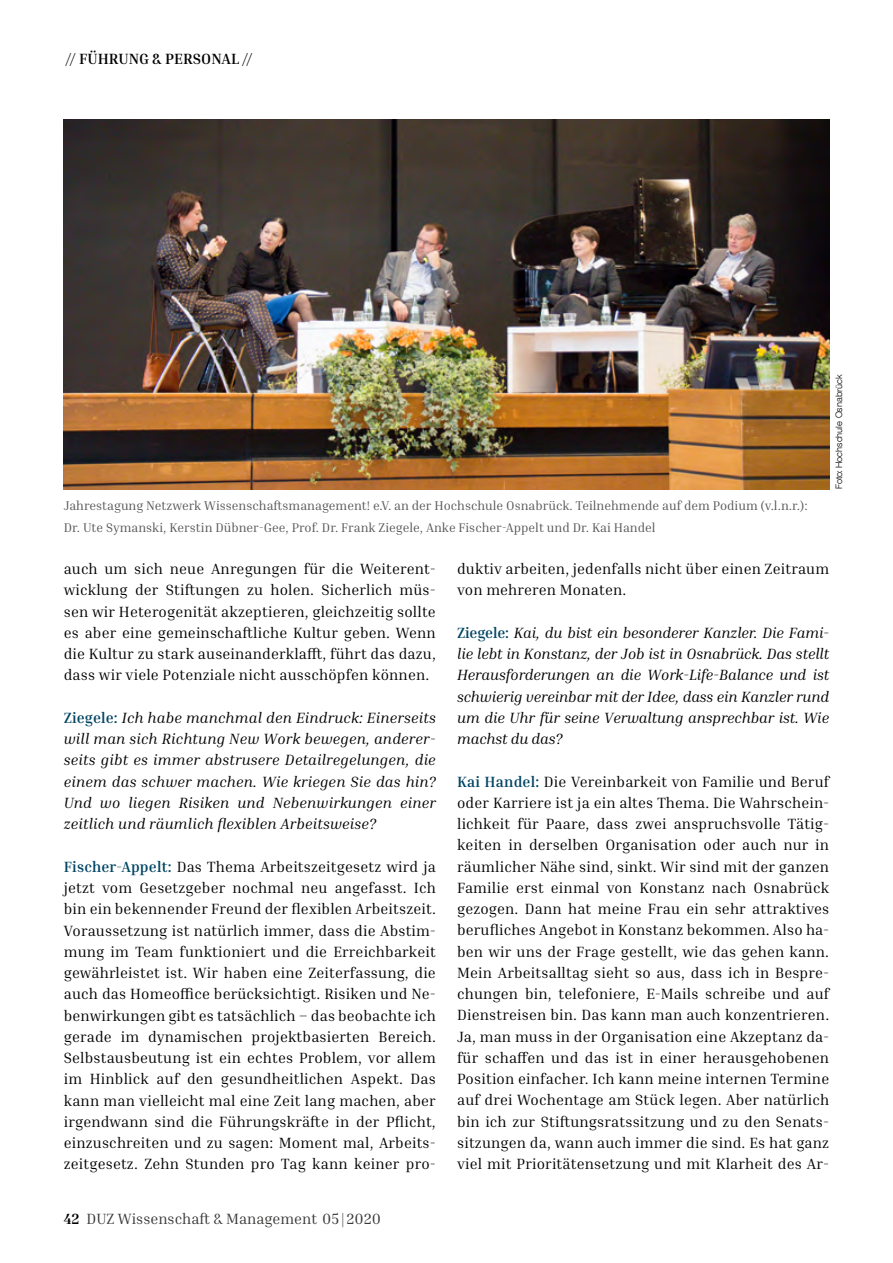
<style>
.page{position:relative;width:893px;height:1263px;background:#fff}
.page>*{position:absolute;margin:0;border:0;box-sizing:border-box;transform-origin:0 0}
.t1{font:15px/21.3px "Inria Serif";letter-spacing:.01em;color:#000;text-align:justify}
.t2{font:italic 15px/21.3px "Inria Serif";letter-spacing:-.005em;color:#000;text-align:justify}
.t3{font:15px "Inria Serif";color:#383837}
.t4{font:700 15px "Inria Serif";color:#000}
.t5{font:12.75px/21.3px "Inria Serif";color:#565656}
.t6{font:9px "Olnova";color:#000}
.s1{font-weight:700;font-style:normal;color:#004462}
.s2{font-weight:700;color:#004462}
.s3{font-weight:700;color:#000}
</style>
<div class="page">
<img style="left:64px;top:119px;width:765px;height:370px">
<p class="t4" style="left:66px;top:49px;width:188px">// FÜHRUNG &amp; PERSONAL //</p>
<p class="t5" style="left:64px;top:495px;width:745px">Jahrestagung Netzwerk Wissenschaftsmanagement! e.V. an der Hochschule Osnabrück. Teilnehmende auf dem Podium (v.l.n.r.):<br>Dr. Ute Symanski, Kerstin Dübner-Gee, Prof. Dr. Frank Ziegele, Anke Fischer-Appelt und Dr. Kai Handel</p>
<p class="t6" style="left:833px;top:489px;width:116px;rotate:-90deg">Foto: Hochschule Osnabrück</p>
<p class="t1" style="left:64px;top:558px;width:374px">auch um sich neue Anregungen für die Weiterent&shy;wicklung der Stiftungen zu holen. Sicherlich müs&shy;sen wir Heterogenität akzeptieren, gleichzeitig sollte es aber eine gemeinschaftliche Kultur geben. Wenn die Kultur zu stark auseinanderklafft, führt das dazu, dass wir viele Potenziale nicht ausschöpfen können.</p>
<p class="t2" style="left:64px;top:707px;width:374px"><span class="s1">Ziegele:</span> Ich habe manchmal den Eindruck: Einerseits will man sich Richtung New Work bewegen, anderer&shy;seits gibt es immer abstrusere Detailregelungen, die einem das schwer machen. Wie kriegen Sie das hin?<br>Und wo liegen Risiken und Nebenwirkungen einer zeitlich und räumlich flexiblen Arbeitsweise?</p>
<p class="t1" style="left:64px;top:855px;width:374px"><span class="s2">Fischer-Appelt:</span> Das Thema Arbeitszeitgesetz wird ja jetzt vom Gesetzgeber nochmal neu angefasst. Ich bin ein bekennender Freund der flexiblen Arbeitszeit.<br>Voraussetzung ist natürlich immer, dass die Abstim&shy;mung im Team funktioniert und die Erreichbarkeit gewährleistet ist. Wir haben eine Zeiterfassung, die auch das Homeoffice berücksichtigt. Risiken und Ne&shy;benwirkungen gibt es tatsächlich – das beobachte ich gerade im dynamischen projektbasierten Bereich.<br>Selbstausbeutung ist ein echtes Problem, vor allem im Hinblick auf den gesundheitlichen Aspekt. Das kann man vielleicht mal eine Zeit lang machen, aber irgendwann sind die Führungskräfte in der Pflicht, einzuschreiten und zu sagen: Moment mal, Arbeits&shy;zeitgesetz. Zehn Stunden pro Tag kann keiner pro-</p>
<p class="t3" style="left:64px;top:1209px;width:319px"><span class="s3">42</span> DUZ Wissenschaft &amp; Management 05|2020</p>
<p class="t1" style="left:457px;top:558px;width:374px">duktiv arbeiten, jedenfalls nicht über einen Zeitraum von mehreren Monaten.</p>
<p class="t2" style="left:457px;top:622px;width:374px"><span class="s1">Ziegele:</span> Kai, du bist ein besonderer Kanzler. Die Fami&shy;lie lebt in Konstanz, der Job ist in Osnabrück. Das stellt Herausforderungen an die Work-Life-Balance und ist schwierig vereinbar mit der Idee, dass ein Kanzler rund um die Uhr für seine Verwaltung ansprechbar ist. Wie machst du das?</p>
<p class="t1" style="left:457px;top:770px;width:374px"><span class="s2">Kai Handel:</span> Die Vereinbarkeit von Familie und Beruf oder Karriere ist ja ein altes Thema. Die Wahrschein&shy;lichkeit für Paare, dass zwei anspruchsvolle Tätig&shy;keiten in derselben Organisation oder auch nur in räumlicher Nähe sind, sinkt. Wir sind mit der ganzen Familie erst einmal von Konstanz nach Osnabrück gezogen. Dann hat meine Frau ein sehr attraktives berufliches Angebot in Konstanz bekommen. Also ha&shy;ben wir uns der Frage gestellt, wie das gehen kann.<br>Mein Arbeitsalltag sieht so aus, dass ich in Bespre&shy;chungen bin, telefoniere, E-Mails schreibe und auf Dienstreisen bin. Das kann man auch konzentrieren.<br>Ja, man muss in der Organisation eine Akzeptanz da&shy;für schaffen und das ist in einer herausgehobenen Position einfacher. Ich kann meine internen Termine auf drei Wochentage am Stück legen. Aber natürlich bin ich zur Stiftungsratssitzung und zu den Senats&shy;sitzungen da, wann auch immer die sind. Es hat ganz viel mit Prioritätensetzung und mit Klarheit des Ar-</p>
</div>
